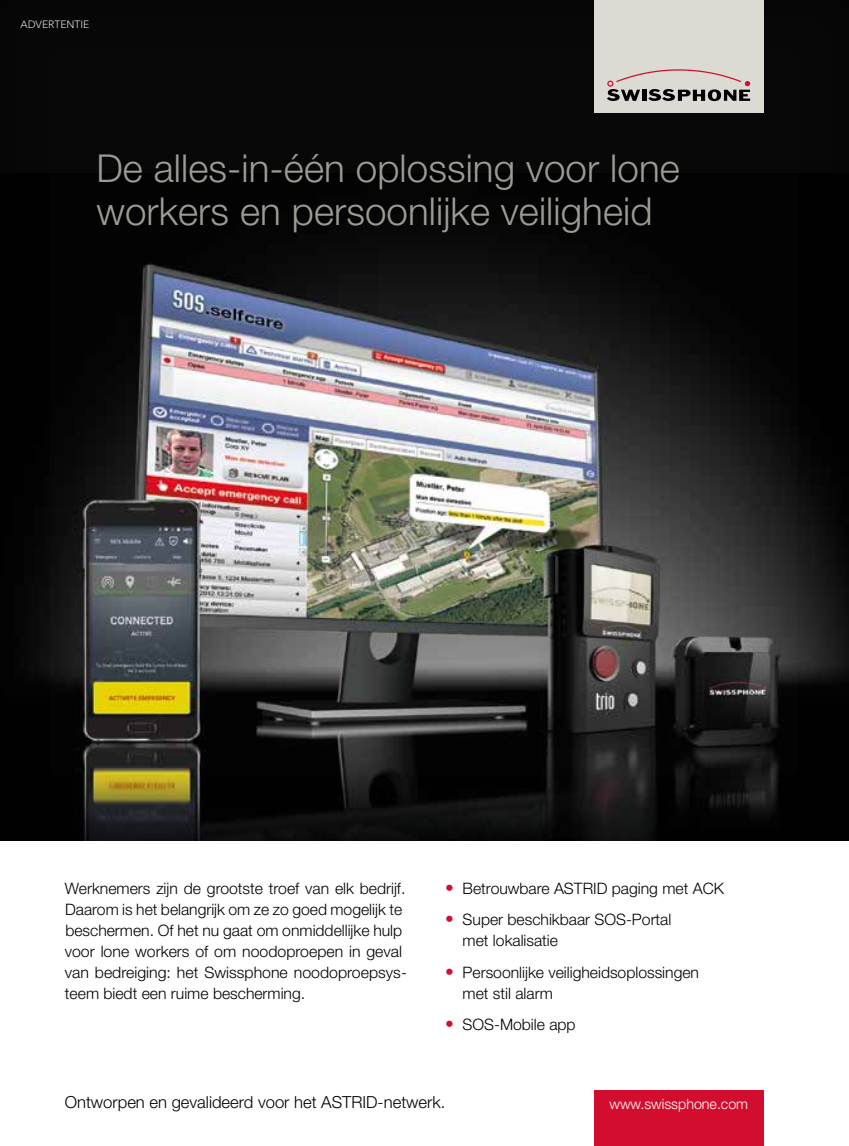
<style>
.page{position:relative;width:849px;height:1146px;background:#fff}
.page>*{position:absolute;margin:0;border:0;box-sizing:border-box;transform-origin:0 0}
.t1{font:300 38.5px/43.8px "Helvetica Neue LT Std";letter-spacing:.005em;color:#9d9c94}
.t2{font:300 16.62px "Helvetica Neue LT Std";color:#000}
.t3{font:300 15.75px/21px "Helvetica Neue LT Std";color:#000}
.t4{font:300 14.17px "Helvetica Neue LT Std";color:#fff}
.t5{font:300 10.5px "Avenir Next LT Pro";color:#fff}
.s1{font-size:17.5px;color:#d30d2d}
</style>
<div class="page">
<div style="left:0;top:0;width:848px;height:841px;background:#000;opacity:.75"></div>
<div style="left:593px;top:0;width:170px;height:113px;background:#dbdad3"></div>
<div style="left:593px;top:1090px;width:170px;height:56px;background:#d30d2d"></div>
<svg style="left:607px;top:69px;width:143px;height:32px"></svg>
<p class="t5" style="left:20px;top:18px;width:70px">ADVERTENTIE</p>
<h1 class="t1" style="left:96px;top:145px;width:584px">De alles-in-één oplossing voor lone workers en persoonlijke veiligheid</h1>
<p class="t3" style="left:65px;top:877px;width:343px">Werknemers zijn de grootste troef van elk bedrijf.<br>Daarom is het belangrijk om ze zo goed mogelijk te beschermen. Of het nu gaat om onmiddellijke hulp voor lone workers of om noodoproepen in geval van bedreiging: het Swissphone noodoproepsys&shy;teem biedt een ruime bescherming.</p>
<p class="t3" style="left:445px;top:877px;width:280px"><span class="s1">•</span> Betrouwbare ASTRID paging met ACK</p>
<p class="t3" style="left:462px;top:909px;width:210px;text-indent:-17px"><span class="s1">•</span> Super beschikbaar SOS-Portal met lokalisatie</p>
<p class="t3" style="left:462px;top:961px;width:238px;text-indent:-17px"><span class="s1">•</span> Persoonlijke veiligheidsoplossingen met stil alarm</p>
<p class="t3" style="left:445px;top:1014px;width:132px"><span class="s1">•</span> SOS-Mobile app</p>
<p class="t2" style="left:65px;top:1092px;width:382px">Ontworpen en gevalideerd voor het ASTRID-netwerk.</p>
<p class="t4" style="left:609px;top:1095px;width:140px">www.swissphone.com</p>
</div>
